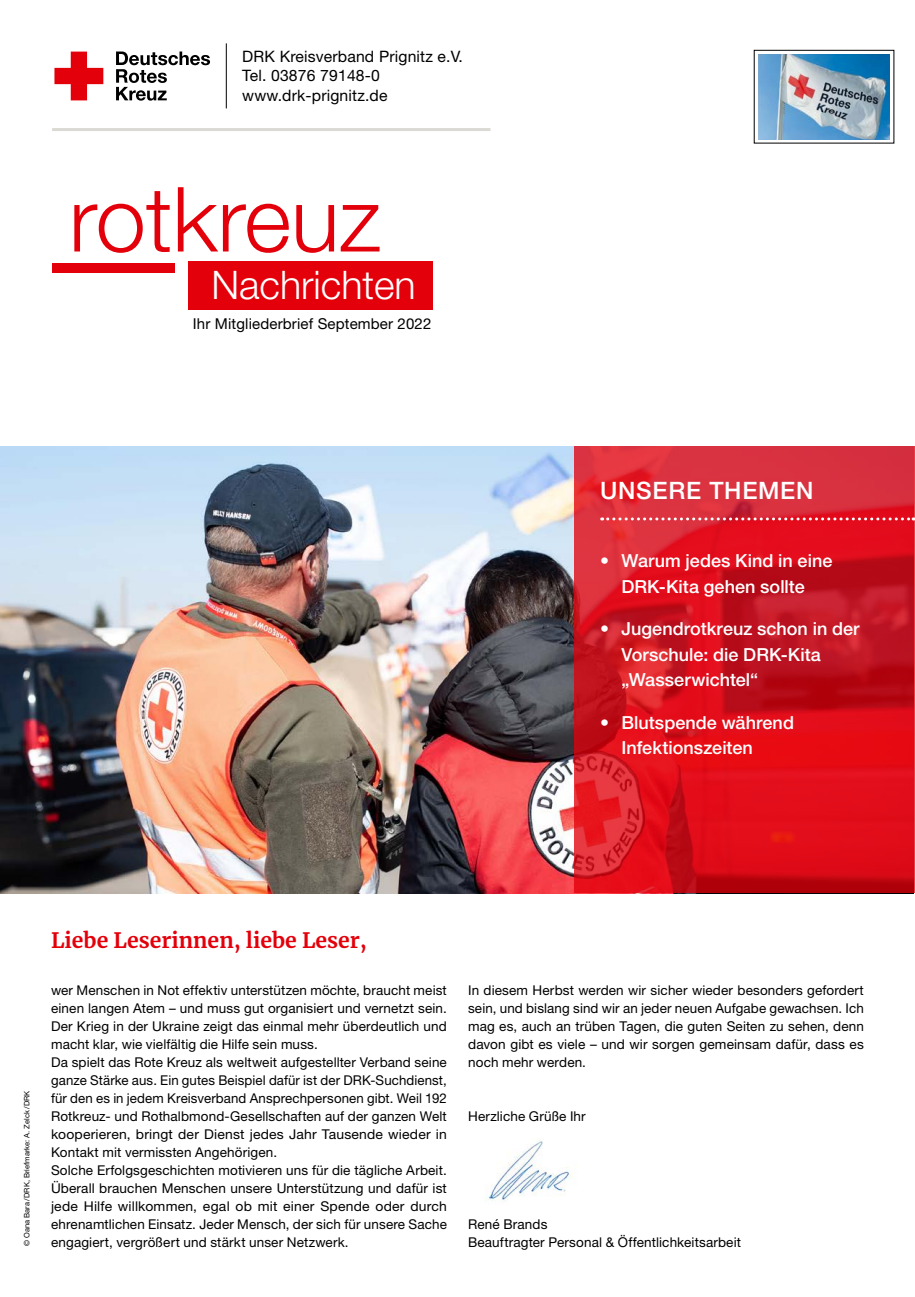
<style>
.page{position:relative;width:915px;height:1297px;background:#fff}
.page>*{position:absolute;margin:0;border:0;box-sizing:border-box;transform-origin:0 0}
.t1{font:300 90px "Helvetica Neue LT Std";color:#e3000b}
.t2{font:300 39.3px "Helvetica Neue LT Pro";color:#fff}
.t3{font:500 24px "Helvetica Neue LT Pro";letter-spacing:.03em;color:#fff}
.t4{font:700 21px "Merriweather";color:#e3000b}
.t5{font:500 18px/25.5px "Helvetica Neue LT Pro";color:#fff}
.t6{font:15.75px "Helvetica Neue LT Pro";letter-spacing:.01em;color:#000}
.t7{font:15px "Helvetica Neue LT Pro";letter-spacing:.01em;color:#000}
.MGB_Copy{font:13.5px/18px "Helvetica Neue LT Pro";letter-spacing:.01em;color:#000;text-align:justify}
.MGB_Fotocredits{font:7.5px "Helvetica Neue LT Pro";color:#000}
</style>
<div class="page">
<img style="left:0;top:446px;width:574px;height:447px">
<img style="left:758px;top:54px;width:131px;height:85px">
<svg style="left:574px;top:446px;width:340px;height:447px;background:#d51622"></svg>
<svg style="left:54px;top:52px;width:49px;height:48px"></svg>
<svg style="left:116px;top:52px;width:94px;height:49px"></svg>
<hr style="left:52px;top:128px;width:438px;height:3px;background:#dad9d3">
<hr style="left:226px;top:43px;width:1px;height:65px;background:#000">
<div style="left:188px;top:261px;width:244px;height:49px;background:#e3000b"></div>
<div style="left:52px;top:263px;width:122px;height:9px;background:#e3000b"></div>
<div style="left:753px;top:50px;width:140px;height:93px;border:1px solid #000"></div>
<svg style="left:601px;top:517px;width:312px;height:3px"></svg>
<img style="left:485px;top:1139px;width:92px;height:63px">
<p class="t6" style="left:242px;top:47px;width:222px">DRK Kreisverband Prignitz e.V.</p>
<p class="t6" style="left:242px;top:66px;width:139px">Tel. 03876 79148-0</p>
<p class="t6" style="left:242px;top:85px;width:147px">www.drk-prignitz.de</p>
<p class="t1" style="left:69px;top:164px;width:313px">rotkreuz</p>
<p class="t2" style="left:211px;top:261px;width:206px">Nachrichten</p>
<p class="t7" style="left:193px;top:314px;width:240px">Ihr Mitgliederbrief September 2022</p>
<p class="t3" style="left:600px;top:476px;width:215px">UNSERE THEMEN</p>
<p class="t5" style="left:600px;top:548px;width:234px;text-align:center">• Warum jedes Kind in eine<br>DRK-Kita gehen sollte</p>
<p class="t5" style="left:621px;top:616px;width:239px;text-indent:-21px">• Jugendrotkreuz schon in der<br>Vorschule: die DRK-Kita „Wasserwichtel“</p>
<p class="t5" style="left:621px;top:709px;width:174px;text-indent:-21px">• Blutspende während<br>Infektionszeiten</p>
<p class="MGB_Fotocredits" style="left:22px;top:1246px;width:157px;rotate:-90deg">© Oana Bara/DRK, Briefmarke: A. Zelck/DRK</p>
<p class="t4" style="left:51px;top:926px;width:317px">Liebe Leserinnen, liebe Leser,</p>
<p class="MGB_Copy" style="left:51px;top:980px;width:397px">wer Menschen in Not effektiv unterstützen möchte, braucht meist einen langen Atem – und muss gut organisiert und vernetzt sein.<br>Der Krieg in der Ukraine zeigt das einmal mehr überdeutlich und macht klar, wie vielfältig die Hilfe sein muss.</p>
<p class="MGB_Copy" style="left:51px;top:1052px;width:397px">Da spielt das Rote Kreuz als weltweit aufgestellter Verband seine ganze Stärke aus. Ein gutes Beispiel dafür ist der DRK-Suchdienst, für den es in jedem Kreisverband Ansprechpersonen gibt. Weil 192<br>Rotkreuz- und Rothalbmond-Gesellschaften auf der ganzen Welt kooperieren, bringt der Dienst jedes Jahr Tausende wieder in Kontakt mit vermissten Angehörigen.</p>
<p class="MGB_Copy" style="left:51px;top:1160px;width:397px">Solche Erfolgsgeschichten motivieren uns für die tägliche Arbeit.<br>Überall brauchen Menschen unsere Unterstützung und dafür ist jede Hilfe willkommen, egal ob mit einer Spende oder durch ehrenamtlichen Einsatz. Jeder Mensch, der sich für unsere Sache engagiert, vergrößert und stärkt unser Netzwerk.</p>
<p class="MGB_Copy" style="left:468px;top:980px;width:397px">In diesem Herbst werden wir sicher wieder besonders gefordert sein, und bislang sind wir an jeder neuen Aufgabe gewachsen. Ich mag es, auch an trüben Tagen, die guten Seiten zu sehen, denn davon gibt es viele – und wir sorgen gemeinsam dafür, dass es noch mehr werden.</p>
<p class="MGB_Copy" style="left:468px;top:1106px;width:119px">Herzliche Grüße Ihr</p>
<p class="MGB_Copy" style="left:468px;top:1214px;width:81px">René Brands</p>
<p class="MGB_Copy" style="left:468px;top:1232px;width:274px">Beauftragter Personal &amp; Öffentlichkeitsarbeit</p>
</div>
